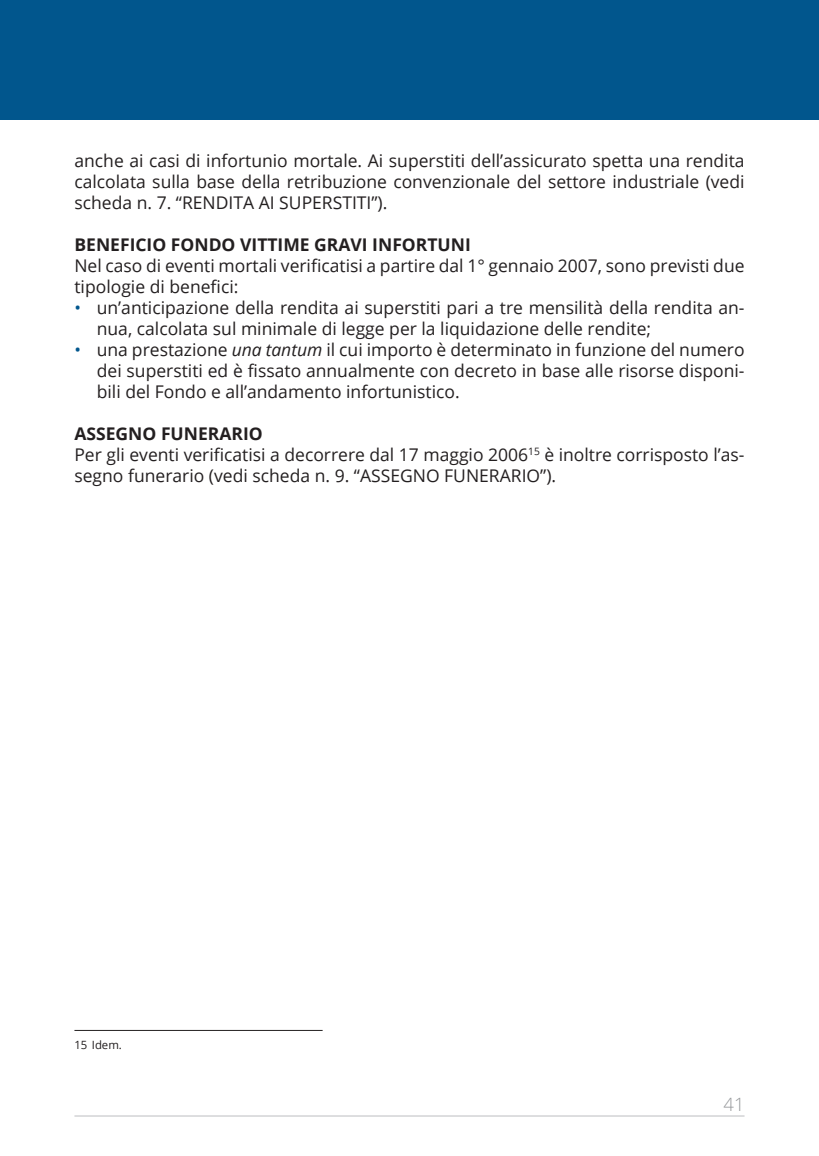
<style>
.page{position:relative;width:819px;height:1156px;background:#fff}
.page>*{position:absolute;margin:0;border:0;box-sizing:border-box;transform-origin:0 0}
.t1{font:300 18.38px "Open Sans";color:#939598}
.t2{font:17.5px/21px "Open Sans";color:#231f20}
.t3{font:700 17.5px "Open Sans";color:#231f20}
.t4{font:11.38px "Open Sans";color:#231f20}
.s1{color:#01568d}
.s2{font-style:italic}
.s3{font-weight:700}
</style>
<div class="page">
<hr style="left:74px;top:1116px;width:670px;height:1px;background:#bcbdc0">
<hr style="left:74px;top:1030px;width:248px;height:1px;background:#231f20">
<div style="left:0;top:0;width:819px;height:119px;background:#01568d"></div>
<p class="t2" style="left:74px;top:150px;width:671px;text-align:justify">anche ai casi di infortunio mortale. Ai superstiti dell’assicurato spetta una rendita calcolata sulla base della retribuzione convenzionale del settore industriale (vedi scheda n. 7. “RENDITA AI SUPERSTITI”).</p>
<p class="t3" style="left:74px;top:232px;width:398px">BENEFICIO FONDO VITTIME GRAVI INFORTUNI</p>
<p class="t2" style="left:74px;top:255px;width:671px">Nel caso di eventi mortali verificatisi a partire dal 1° gennaio 2007, sono previsti due tipologie di benefici:</p>
<p class="t2" style="left:97px;top:297px;width:649px;text-indent:-22px"><span class="s1">•</span> un’anticipazione della rendita ai superstiti pari a tre mensilità della rendita an&shy;nua, calcolata sul minimale di legge per la liquidazione delle rendite;</p>
<p class="t2" style="left:97px;top:339px;width:649px;text-align:justify;text-indent:-22px"><span class="s1">•</span> una prestazione <span class="s2">una tantum</span> il cui importo è determinato in funzione del numero dei superstiti ed è fissato annualmente con decreto in base alle risorse disponi&shy;bili del Fondo e all’andamento infortunistico.</p>
<p class="t2" style="left:74px;top:423px;width:671px"><span class="s3">ASSEGNO FUNERARIO<br></span>Per gli eventi verificatisi a decorrere dal 17 maggio 2006<sup>15</sup> è inoltre corrisposto l’as&shy;segno funerario (vedi scheda n. 9. “ASSEGNO FUNERARIO”).</p>
<p class="t4" style="left:74px;top:1037px;width:49px">15 Idem.</p>
<p class="t1" style="left:723px;top:1091px;width:22px">41</p>
</div>
